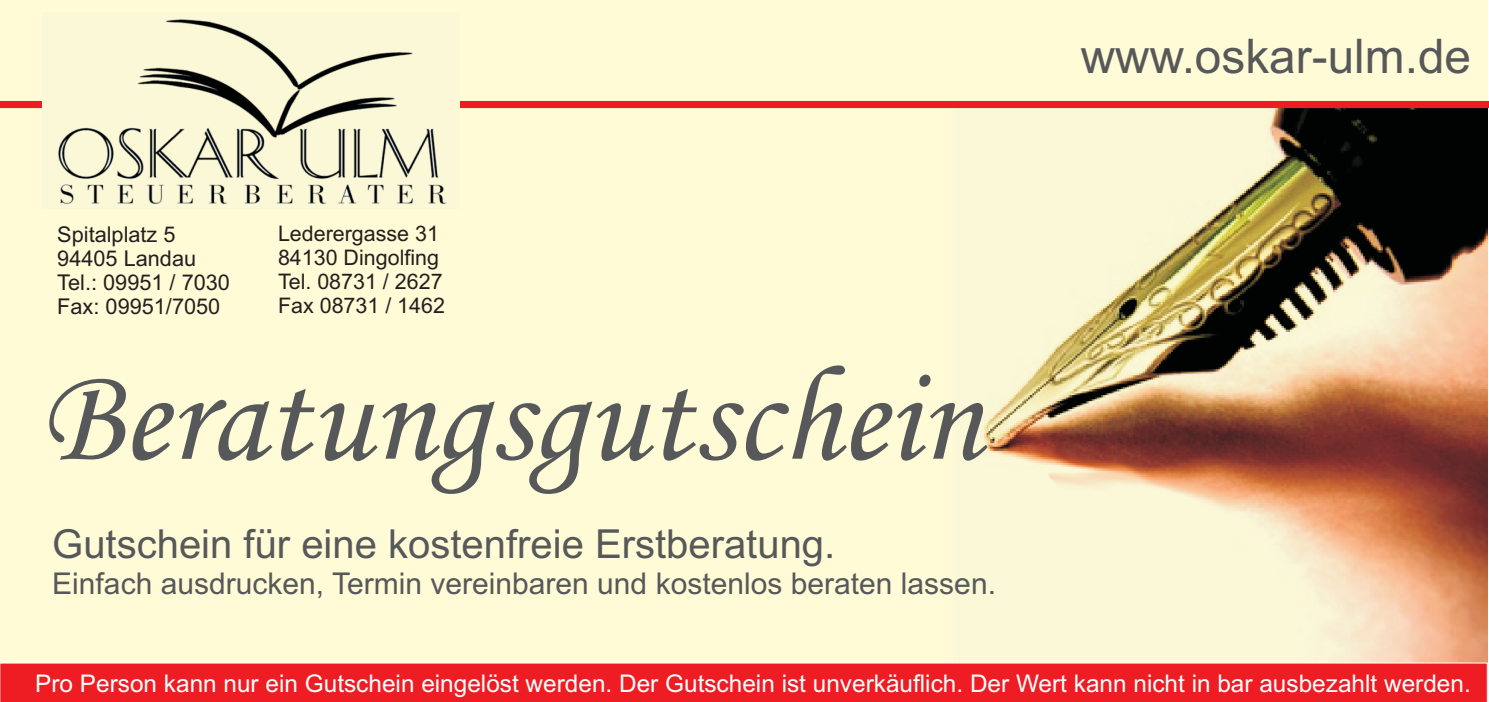
<style>
.page{position:relative;width:1489px;height:702px;background:#fff}
.page>*{position:absolute;margin:0;border:0;box-sizing:border-box;transform-origin:0 0}
.t1{font:italic 135.5px "Monotype Corsiva";color:#57585a}
.t2{font:47.75px "Arial";color:#57585a}
.t3{font:40px "Arial";color:#57585a}
.t4{font:30px "Arial";color:#57585a}
.t5{font:24.25px "Arial";color:#fff}
.t6{font:21.75px/24.2px "Arial";color:#231f20}
.t7{font:21.5px/24px "Arial";color:#231f20}
</style>
<div class="page">
<div style="left:0;top:0;width:1487px;height:662px;background:#fffbd6"></div>
<img style="left:953px;top:108px;width:534px;height:554px">
<div style="left:0;top:101px;width:1488px;height:7px;background:#ee1d23"></div>
<div style="left:0;top:662px;width:1487px;height:40px;background:#ee1d23"></div>
<img style="left:42px;top:13px;width:417px;height:196px">
<p class="t6" style="left:57px;top:224px;width:174px">Spitalplatz 5<br>94405 Landau<br>Tel.: 09951 / 7030<br>Fax: 09951/7050</p>
<p class="t7" style="left:278px;top:223px;width:168px">Lederergasse 31<br>84130 Dingolfing<br>Tel. 08731 / 2627<br>Fax 08731 / 1462</p>
<h1 class="t1" style="left:40px;top:365px;width:942px">Beratungsgutschein</h1>
<h3 class="t3" style="left:52px;top:529px;width:784px">Gutschein für eine kostenfreie Erstberatung.</h3>
<p class="t4" style="left:52px;top:572px;width:945px">Einfach ausdrucken, Termin vereinbaren und kostenlos beraten lassen.</p>
<h2 class="t2" style="left:1080px;top:38px;width:392px">www.oskar-ulm.de</h2>
<p class="t5" style="left:35px;top:674px;width:1436px">Pro Person kann nur ein Gutschein eingelöst werden. Der Gutschein ist unverkäuflich. Der Wert kann nicht in bar ausbezahlt werden.</p>
</div>
